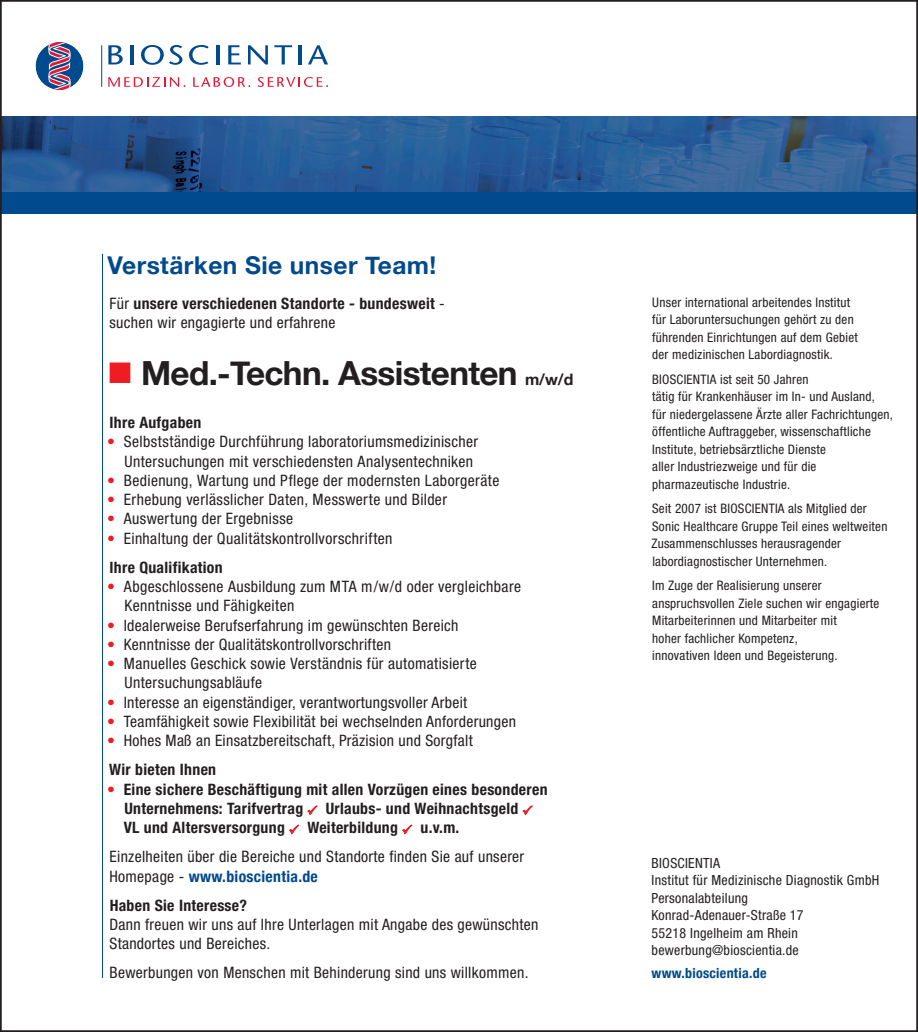
<style>
.page{position:relative;width:918px;height:1032px;background:#fff}
.page>*{position:absolute;margin:0;border:0;box-sizing:border-box;transform-origin:0 0}
.t1{font:700 33.25px "Helvetica Neue";letter-spacing:-.02em;color:#231f20}
.t2{font:700 24.5px "Helvetica Neue";letter-spacing:.02em;color:#004a8d}
.t3{font:condensed 15.75px/19.2px "Helvetica Neue";letter-spacing:.02em;color:#231f20}
.t4{font:700 condensed 15.75px/19.2px "Helvetica Neue";letter-spacing:.02em;color:#231f20}
.t5{font:condensed 14px/17.5px "Helvetica Neue";letter-spacing:.02em;color:#231f20}
.t6{font:700 condensed 14px "Helvetica Neue";letter-spacing:.02em;color:#004a8d}
.t7{font:condensed 13.12px/17.5px "Helvetica Neue";letter-spacing:.02em;color:#231f20}
.s1{font-weight:400}
.s2{font-size:15.75px}
.s3{color:#ee1d23}
.s4{font-weight:700}
.s5{font-weight:400;color:#ee1d23}
.s6{font-weight:700;color:#004a8d}
</style>
<div class="page">
<img style="left:3px;top:116px;width:912px;height:76px">
<div style="left:1px;top:192px;width:915px;height:22px;background:#004a8d"></div>
<svg style="left:307px;top:805px;width:10px;height:10px"></svg>
<svg style="left:523px;top:805px;width:10px;height:10px"></svg>
<svg style="left:289px;top:825px;width:10px;height:9px"></svg>
<svg style="left:402px;top:825px;width:10px;height:9px"></svg>
<svg style="left:108px;top:45px;width:15px;height:19px"></svg>
<hr style="left:131px;top:45px;width:3px;height:19px;background:#004a8d">
<svg style="left:141px;top:45px;width:41px;height:20px"></svg>
<svg style="left:189px;top:45px;width:20px;height:20px"></svg>
<hr style="left:216px;top:45px;width:3px;height:19px;background:#004a8d">
<svg style="left:228px;top:45px;width:13px;height:19px"></svg>
<svg style="left:248px;top:45px;width:20px;height:19px"></svg>
<svg style="left:274px;top:45px;width:18px;height:19px"></svg>
<hr style="left:299px;top:45px;width:3px;height:19px;background:#004a8d">
<svg style="left:308px;top:45px;width:20px;height:19px"></svg>
<svg style="left:108px;top:77px;width:77px;height:10px"></svg>
<svg style="left:193px;top:77px;width:57px;height:10px"></svg>
<svg style="left:257px;top:77px;width:71px;height:10px"></svg>
<svg style="left:36px;top:42px;width:48px;height:48px"></svg>
<hr style="left:101px;top:45px;width:1px;height:42px;background:#004a8d">
<hr style="left:102px;top:254px;width:1px;height:724px;background:#004a8d">
<h2 class="t2" style="left:108px;top:246px;width:330px">Verstärken Sie unser Team!</h2>
<p class="t4" style="left:110px;top:293px;width:337px"><span class="s1">Für</span> unsere verschiedenen Standorte - bundesweit <span class="s1">- suchen wir engagierte und erfahrene</span></p>
<h1 class="t1" style="left:141px;top:347px;width:434px">Med.-Techn. Assistenten <span class="s2">m/w/d</span></h1>
<p class="t4" style="left:110px;top:413px;width:93px">Ihre Aufgaben</p>
<p class="t3" style="left:124px;top:432px;width:355px;text-indent:-17px"><span class="s3">•</span> Selbstständige Durchführung laboratoriumsmedizinischer<br>Untersuchungen mit verschiedensten Analysentechniken</p>
<p class="t3" style="left:107px;top:471px;width:394px"><span class="s3">•</span> Bedienung, Wartung und Pflege der modernsten Laborgeräte</p>
<p class="t3" style="left:107px;top:490px;width:341px"><span class="s3">•</span> Erhebung verlässlicher Daten, Messwerte und Bilder</p>
<p class="t3" style="left:107px;top:509px;width:188px"><span class="s3">•</span> Auswertung der Ergebnisse</p>
<p class="t3" style="left:107px;top:523px;width:287px;line-height:29.2px"><span class="s3">•</span> Einhaltung der Qualitätskontrollvorschriften<br><span class="s4">Ihre Qualifikation</span></p>
<p class="t3" style="left:124px;top:577px;width:398px;text-indent:-17px"><span class="s3">•</span> Abgeschlossene Ausbildung zum MTA m/w/d oder vergleichbare<br>Kenntnisse und Fähigkeiten</p>
<p class="t3" style="left:107px;top:615px;width:353px"><span class="s3">•</span> Idealerweise Berufserfahrung im gewünschten Bereich</p>
<p class="t3" style="left:107px;top:634px;width:285px"><span class="s3">•</span> Kenntnisse der Qualitätskontrollvorschriften</p>
<p class="t3" style="left:124px;top:654px;width:354px;text-indent:-17px"><span class="s3">•</span> Manuelles Geschick sowie Verständnis für automatisierte<br>Untersuchungsabläufe</p>
<p class="t3" style="left:107px;top:692px;width:362px"><span class="s3">•</span> Interesse an eigenständiger, verantwortungsvoller Arbeit</p>
<p class="t3" style="left:107px;top:711px;width:410px"><span class="s3">•</span> Teamfähigkeit sowie Flexibilität bei wechselnden Anforderungen</p>
<p class="t3" style="left:107px;top:726px;width:367px;line-height:29.2px"><span class="s3">•</span> Hohes Maß an Einsatzbereitschaft, Präzision und Sorgfalt<br><span class="s4">Wir bieten Ihnen</span></p>
<p class="t4" style="left:124px;top:779px;width:424px;text-indent:-17px"><span class="s5">•</span> Eine sichere Beschäftigung mit allen Vorzügen eines besonderen<br>Unternehmens: Tarifvertrag</p>
<p class="t4" style="left:326px;top:798px;width:194px">Urlaubs- und Weihnachtsgeld</p>
<p class="t4" style="left:124px;top:818px;width:163px">VL und Altersversorgung</p>
<p class="t4" style="left:307px;top:818px;width:92px">Weiterbildung</p>
<p class="t4" style="left:420px;top:818px;width:40px">u.v.m.</p>
<p class="t3" style="left:110px;top:847px;width:416px">Einzelheiten über die Bereiche und Standorte finden Sie auf unserer<br>Homepage - <span class="s6">www.bioscientia.de</span></p>
<p class="t4" style="left:110px;top:895px;width:139px">Haben Sie Interesse?</p>
<p class="t3" style="left:109px;top:914px;width:431px">Dann freuen wir uns auf Ihre Unterlagen mit Angabe des gewünschten<br>Standortes und Bereiches.</p>
<p class="t3" style="left:110px;top:963px;width:420px">Bewerbungen von Menschen mit Behinderung sind uns willkommen.</p>
<p class="t7" style="left:652px;top:293px;width:207px">Unser international arbeitendes Institut für Laboruntersuchungen gehört zu den führenden Einrichtungen auf dem Gebiet der medizinischen Labordiagnostik.</p>
<p class="t7" style="left:652px;top:370px;width:242px">BIOSCIENTIA ist seit 50 Jahren<br>tätig für Krankenhäuser im In- und Ausland,<br>für niedergelassene Ärzte aller Fachrichtungen, öffentliche Auftraggeber, wissenschaftliche Institute, betriebsärztliche Dienste<br>aller Industriezweige und für die pharmazeutische Industrie.</p>
<p class="t7" style="left:651px;top:500px;width:238px">Seit 2007 ist BIOSCIENTIA als Mitglied der Sonic Healthcare Gruppe Teil eines weltweiten Zusammenschlusses herausragender labordiagnostischer Unternehmen.</p>
<p class="t7" style="left:652px;top:577px;width:229px">Im Zuge der Realisierung unserer anspruchsvollen Ziele suchen wir engagierte Mitarbeiterinnen und Mitarbeiter mit<br>hoher fachlicher Kompetenz,<br>innovativen Ideen und Begeisterung.</p>
<p class="t5" style="left:651px;top:854px;width:229px">BIOSCIENTIA<br>Institut für Medizinische Diagnostik GmbH<br>Personalabteilung<br>Konrad-Adenauer-Straße 17<br>55218 Ingelheim am Rhein bewerbung@bioscientia.de</p>
<p class="t6" style="left:651px;top:961px;width:116px">www.bioscientia.de</p>
</div>
